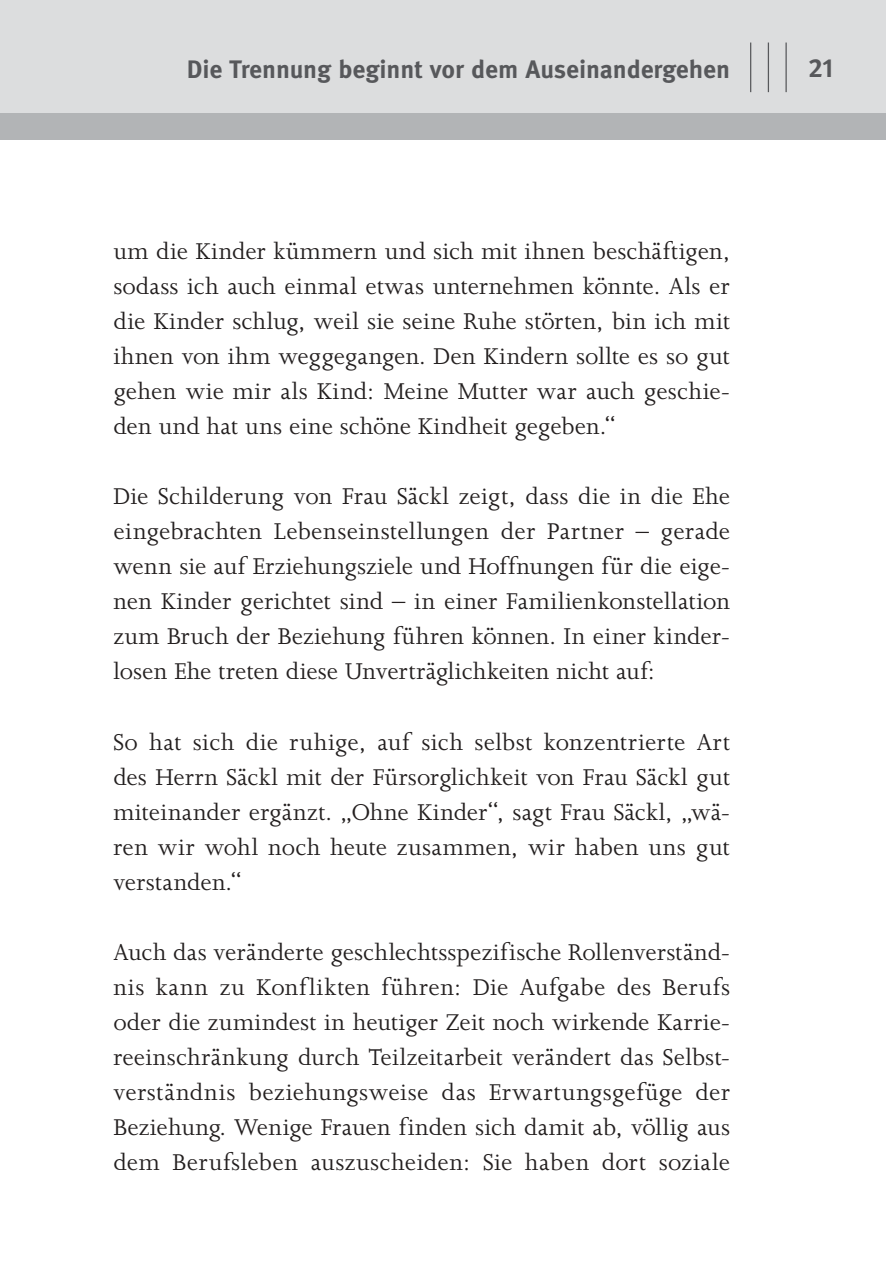
<style>
.page{position:relative;width:886px;height:1276px;background:#fff}
.page>*{position:absolute;margin:0;border:0;box-sizing:border-box;transform-origin:0 0}
.t1{font:26.25px/35px "Joanna MT Std";letter-spacing:.01em;color:#231f1f;text-align:justify}
.t2{font:700 26.25px "Meta Pro";color:#57585b}
.t3{font:700 25.25px "Meta Pro";letter-spacing:-.005em;color:#57585b}
</style>
<div class="page">
<div style="left:0;top:0;width:886px;height:120px;background:#dcddde"></div>
<div style="left:0;top:113px;width:886px;height:27px;background:#b2b4b6"></div>
<hr style="left:750px;top:43px;width:1px;height:49px;background:#57585b">
<hr style="left:768px;top:43px;width:1px;height:49px;background:#57585b">
<hr style="left:785px;top:43px;width:2px;height:49px;background:#57585b">
<p class="t3" style="left:187px;top:59px;width:545px">Die Trennung beginnt vor dem Auseinandergehen</p>
<p class="t2" style="left:808px;top:58px;width:27px">21</p>
<p class="t1" style="left:113px;top:236px;width:618px">um die Kinder kümmern und sich mit ihnen beschäftigen, sodass ich auch einmal etwas unternehmen könnte. Als er die Kinder schlug, weil sie seine Ruhe störten, bin ich mit ihnen von ihm weggegangen. Den Kindern sollte es so gut gehen wie mir als Kind: Meine Mutter war auch geschie&shy;den und hat uns eine schöne Kindheit gegeben.“</p>
<p class="t1" style="left:113px;top:481px;width:618px">Die Schilderung von Frau Säckl zeigt, dass die in die Ehe eingebrachten Lebenseinstellungen der Partner – gerade wenn sie auf Erziehungsziele und Hoffnungen für die eige&shy;nen Kinder gerichtet sind – in einer Familienkonstellation zum Bruch der Beziehung führen können. In einer kinder&shy;losen Ehe treten diese Unverträglichkeiten nicht auf:</p>
<p class="t1" style="left:113px;top:726px;width:618px">So hat sich die ruhige, auf sich selbst konzentrierte Art des Herrn Säckl mit der Fürsorglichkeit von Frau Säckl gut miteinander ergänzt. „Ohne Kinder“, sagt Frau Säckl, „wä - ren wir wohl noch heute zusammen, wir haben uns gut verstanden.“</p>
<p class="t1" style="left:113px;top:936px;width:618px">Auch das veränderte geschlechtsspezifische Rollenverständ&shy;nis kann zu Konflikten führen: Die Aufgabe des Berufs oder die zumindest in heutiger Zeit noch wirkende Karrie&shy;reeinschränkung durch Teilzeitarbeit verändert das Selbst&shy;verständnis beziehungsweise das Erwartungsgefüge der Beziehung. Wenige Frauen finden sich damit ab, völlig aus dem Berufsleben auszuscheiden: Sie haben dort soziale</p>
</div>
